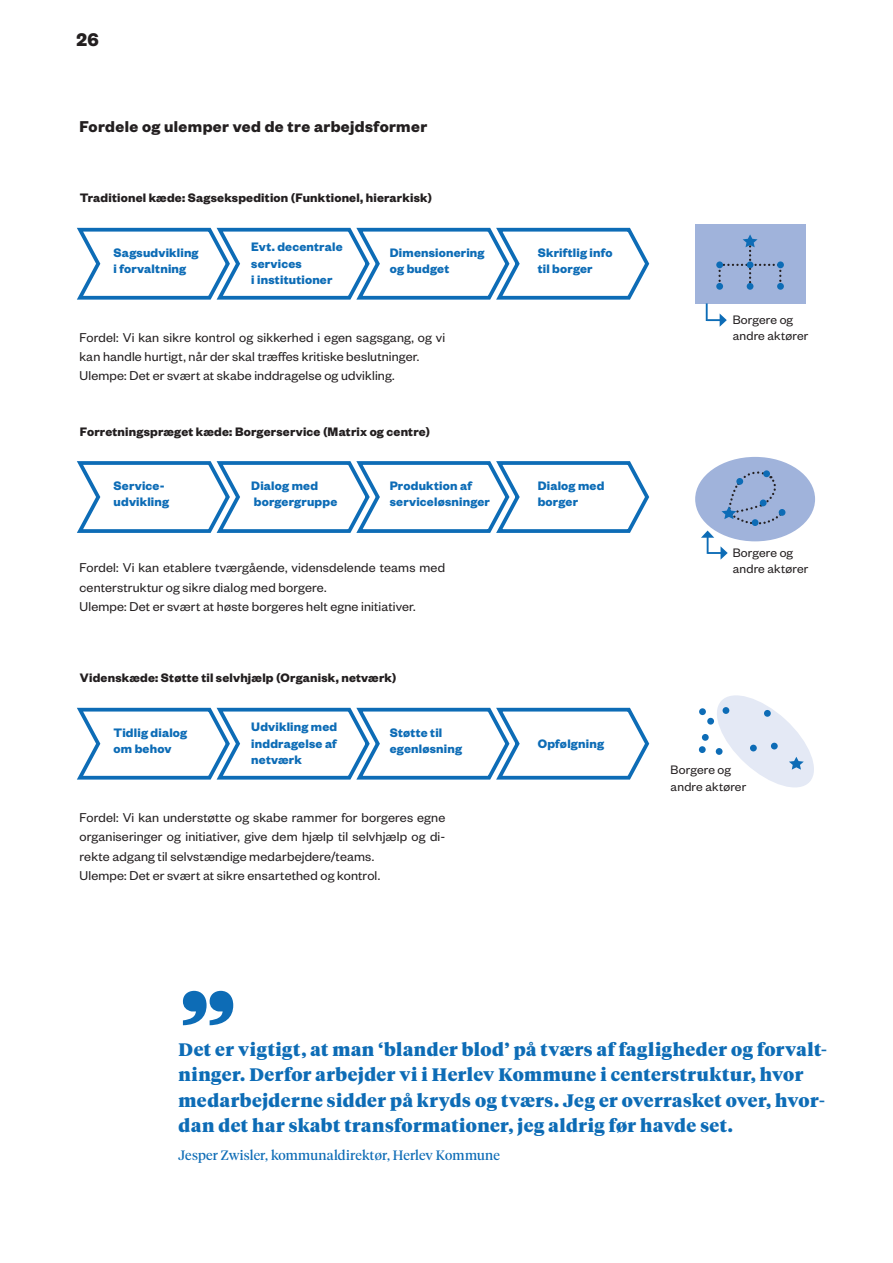
<style>
.page{position:relative;width:893px;height:1263px;background:#fff}
.page>*{position:absolute;margin:0;border:0;box-sizing:border-box;transform-origin:0 0}
.citat{font:900 108px "Tiempos Headline";color:#0d6cb6}
.t1{font:700 20.1px "Founders Grotesk";color:#231f20}
.citat-2{font:900 18px/25.5px "Tiempos Headline";letter-spacing:.025em;color:#0d6cb6}
.mellemrubrik3{font:700 17.25px "Founders Grotesk";letter-spacing:.02em;color:#231f20}
.brød{font:14.1px/19.2px "Founders Grotesk";letter-spacing:.01em;color:#231f20}
.figurbrød{font:700 13.5px/16.5px "Founders Grotesk";letter-spacing:.015em;color:#0d6cb6}
.figurbrød-2{font:700 13.5px "Founders Grotesk";letter-spacing:.015em;color:#231f20}
.figurrubrik{font:13.5px/16.5px "Founders Grotesk";letter-spacing:.01em;color:#231f20}
.citeret{font:13.5px "Tiempos Headline";letter-spacing:.005em;color:#0d6cb6}
</style>
<div class="page">
<div style="left:695px;top:224px;width:110px;height:79px;background:#a0b3db"></div>
<svg style="left:77px;top:227px;width:573px;height:73px"></svg>
<svg style="left:706px;top:303px;width:21px;height:24px"></svg>
<svg style="left:718px;top:234px;width:64px;height:52px"></svg>
<div style="left:716px;top:261px;width:7px;height:7px;background:#0d6cb6;border-radius:50%"></div>
<div style="left:747px;top:261px;width:6px;height:7px;background:#0d6cb6;border-radius:50%"></div>
<div style="left:777px;top:261px;width:7px;height:7px;background:#0d6cb6;border-radius:50%"></div>
<div style="left:716px;top:283px;width:7px;height:7px;background:#0d6cb6;border-radius:50%"></div>
<div style="left:747px;top:283px;width:6px;height:7px;background:#0d6cb6;border-radius:50%"></div>
<div style="left:777px;top:283px;width:7px;height:7px;background:#0d6cb6;border-radius:50%"></div>
<svg style="left:77px;top:461px;width:573px;height:72px"></svg>
<div style="left:695px;top:457px;width:120px;height:84px;background:#a0b3db;border-radius:50%"></div>
<svg style="left:701px;top:470px;width:83px;height:90px"></svg>
<div style="left:736px;top:478px;width:7px;height:7px;background:#0d6cb6;border-radius:50%"></div>
<div style="left:763px;top:470px;width:7px;height:7px;background:#0d6cb6;border-radius:50%"></div>
<div style="left:760px;top:499px;width:7px;height:7px;background:#0d6cb6;border-radius:50%"></div>
<div style="left:779px;top:509px;width:6px;height:7px;background:#0d6cb6;border-radius:50%"></div>
<div style="left:752px;top:519px;width:6px;height:7px;background:#0d6cb6;border-radius:50%"></div>
<svg style="left:77px;top:707px;width:573px;height:73px"></svg>
<svg style="left:710px;top:695px;width:104px;height:93px"></svg>
<div style="left:771px;top:743px;width:7px;height:6px;background:#0d6cb6;border-radius:50%"></div>
<div style="left:750px;top:745px;width:7px;height:6px;background:#0d6cb6;border-radius:50%"></div>
<div style="left:764px;top:710px;width:7px;height:7px;background:#0d6cb6;border-radius:50%"></div>
<div style="left:699px;top:746px;width:7px;height:7px;background:#0d6cb6;border-radius:50%"></div>
<div style="left:716px;top:748px;width:6px;height:7px;background:#0d6cb6;border-radius:50%"></div>
<div style="left:722px;top:707px;width:7px;height:7px;background:#0d6cb6;border-radius:50%"></div>
<div style="left:699px;top:708px;width:7px;height:7px;background:#0d6cb6;border-radius:50%"></div>
<div style="left:702px;top:734px;width:7px;height:7px;background:#0d6cb6;border-radius:50%"></div>
<div style="left:707px;top:718px;width:7px;height:7px;background:#0d6cb6;border-radius:50%"></div>
<h2 class="t1" style="left:77px;top:27px;width:24px">26</h2>
<p class="mellemrubrik3" style="left:79px;top:116px;width:349px">Fordele og ulemper ved de tre arbejdsformer</p>
<p class="figurbrød-2" style="left:80px;top:189px;width:354px">Traditionel kæde: Sagsekspedition (Funktionel, hierarkisk)</p>
<p class="figurbrød" style="left:251px;top:238px;width:93px">Evt. decentrale services<br>i institutioner</p>
<p class="figurbrød" style="left:114px;top:244px;width:87px">Sagsudvikling i forvaltning</p>
<p class="figurbrød" style="left:390px;top:244px;width:96px">Dimensionering og budget</p>
<p class="figurbrød" style="left:538px;top:244px;width:76px">Skriftlig info til borger</p>
<p class="brød" style="left:79px;top:327px;width:367px">Fordel: Vi kan sikre kontrol og sikkerhed i egen sagsgang, og vi kan handle hurtigt, når der skal træffes kritiske beslutninger.</p>
<p class="brød" style="left:79px;top:366px;width:317px">Ulempe: Det er svært at skabe inddragelse og udvikling.</p>
<p class="figurbrød-2" style="left:80px;top:423px;width:352px">Forretningspræget kæde: Borgerservice (Matrix og centre)</p>
<p class="figurbrød" style="left:114px;top:476px;width:57px">Service&shy;udvikling</p>
<p class="figurbrød" style="left:390px;top:476px;width:102px">Produktion af serviceløsninger</p>
<p class="figurbrød" style="left:538px;top:476px;width:68px">Dialog med borger</p>
<p class="figurbrød" style="left:251px;top:476px;width:88px">Dialog med borgergruppe</p>
<p class="brød" style="left:79px;top:558px;width:367px">Fordel: Vi kan etablere tværgående, vidensdelende teams med centerstruktur og sikre dialog med borgere.</p>
<p class="brød" style="left:79px;top:596px;width:338px">Ulempe: Det er svært at høste borgeres helt egne initiativer.</p>
<p class="figurbrød-2" style="left:80px;top:669px;width:318px">Videnskæde: Støtte til selvhjælp (Organisk, netværk)</p>
<p class="figurbrød" style="left:251px;top:718px;width:88px;text-align:justify">Udvikling med inddragelse af netværk</p>
<p class="figurbrød" style="left:114px;top:724px;width:75px">Tidlig dialog om behov</p>
<p class="figurbrød" style="left:390px;top:724px;width:74px">Støtte til egenløsning</p>
<p class="figurbrød" style="left:538px;top:735px;width:68px">Opfølgning</p>
<p class="brød" style="left:79px;top:807px;width:367px;text-align:justify">Fordel: Vi kan understøtte og skabe rammer for borgeres egne organiseringer og initiativer, give dem hjælp til selvhjælp og di&shy;rekte adgang til selvstændige medarbejdere/teams.</p>
<p class="brød" style="left:79px;top:865px;width:302px">Ulempe: Det er svært at sikre ensartethed og kontrol.</p>
<p class="figurrubrik" style="left:733px;top:310px;width:77px">Borgere og andre aktører</p>
<p class="figurrubrik" style="left:733px;top:544px;width:77px">Borgere og andre aktører</p>
<p class="figurrubrik" style="left:671px;top:761px;width:77px">Borgere og andre aktører</p>
<p class="citat" style="left:179px;top:959px;width:60px">”</p>
<p class="citat-2" style="left:179px;top:1035px;width:650px">Det er vigtigt, at man ‘blander blod’ på tværs af fagligheder og forvalt&shy;ninger. Derfor arbejder vi i Herlev Kommune i centerstruktur, hvor medarbejderne sidder på kryds og tværs. Jeg er overrasket over, hvor&shy;dan det har skabt transformationer, jeg aldrig før havde set.</p>
<p class="citeret" style="left:179px;top:1146px;width:323px">Jesper Zwisler, kommunaldirektør, Herlev Kommune</p>
</div>
